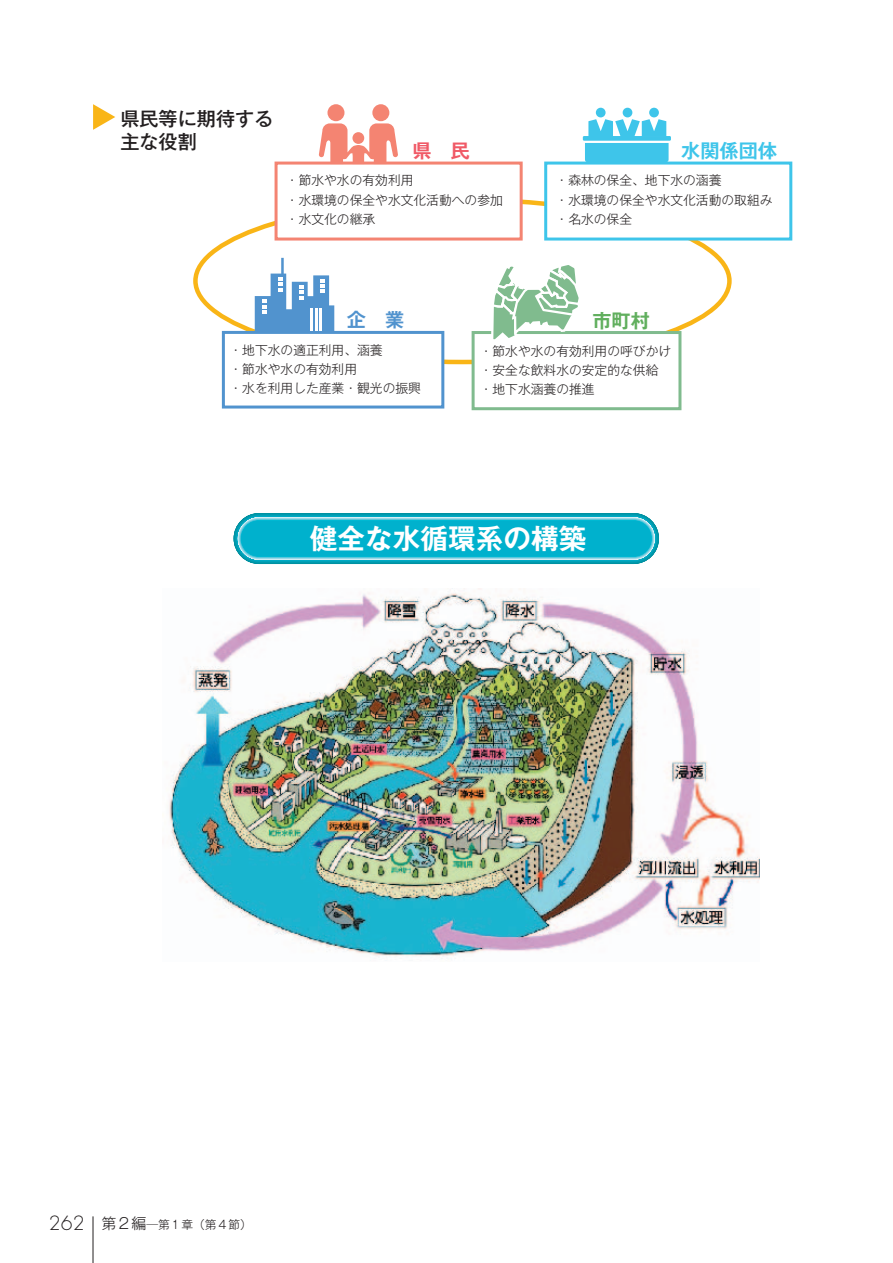
<style>
.page{position:relative;width:893px;height:1263px;background:#fff}
.page>*{position:absolute;margin:0;border:0;box-sizing:border-box;transform-origin:0 0}
.t1{font:27.6px "Gothic MB101 De B";color:#fff}
.t2{font:500 19.2px/23.4px "Gothic MB101";color:#231f20}
.t3{font:19.2px "Gothic MB101 De B";color:#3ec5ea}
.t4{font:19.2px "Gothic MB101 De B";color:#61af5e}
.t5{font:19.2px "Gothic MB101 De B";color:#f05a67}
.t6{font:19.2px "Gothic MB101 De B";color:#5193ce}
.t7{font:300 12.75px/19.2px "Gothic MB101";color:#231f20}
.t8{font:300 11.7px "Gothic MB101";letter-spacing:.16em;color:#231f20}
.s1{font-family:"Futura";font-size:19.2px}
.s2{font-size:14.85px}
</style>
<div class="page">
<hr style="left:93px;top:1216px;width:1px;height:47px;background:#231f20">
<svg style="left:93px;top:104px;width:22px;height:26px"></svg>
<div style="left:274px;top:162px;width:248px;height:79px;background:#fff;border:3px solid #f48472"></div>
<div style="left:222px;top:331px;width:222px;height:78px;background:#fff;border:3px solid #5193ce"></div>
<div style="left:327px;top:104px;width:17px;height:17px;background:#f48472;border-radius:50%"></div>
<div style="left:372px;top:104px;width:17px;height:17px;background:#f48472;border-radius:50%"></div>
<svg style="left:319px;top:123px;width:79px;height:41px"></svg>
<div style="left:544px;top:162px;width:248px;height:79px;background:#fff;border:3px solid #3ec5ea"></div>
<div style="left:471px;top:331px;width:210px;height:79px;background:#fff;border:3px solid #80bb8e"></div>
<svg style="left:490px;top:265px;width:92px;height:75px"></svg>
<svg style="left:255px;top:258px;width:79px;height:73px"></svg>
<hr style="left:320px;top:309px;width:2px;height:22px;background:#fff">
<hr style="left:315px;top:309px;width:2px;height:22px;background:#fff">
<hr style="left:310px;top:309px;width:2px;height:22px;background:#fff">
<div style="left:596px;top:108px;width:9px;height:9px;background:#3ec5ea;border-radius:50%"></div>
<div style="left:622px;top:108px;width:10px;height:9px;background:#3ec5ea;border-radius:50%"></div>
<div style="left:649px;top:108px;width:10px;height:9px;background:#3ec5ea;border-radius:50%"></div>
<svg style="left:583px;top:119px;width:88px;height:43px"></svg>
<div style="left:235px;top:514px;width:422px;height:49px;background:#009aac;border-radius:24px"></div>
<div style="left:236px;top:515px;width:420px;height:47px;background:#00a1b8;border-radius:23px"></div>
<svg style="left:237px;top:516px;width:418px;height:45px"></svg>
<svg style="left:237px;top:517px;width:418px;height:44px"></svg>
<svg style="left:238px;top:517px;width:416px;height:43px"></svg>
<svg style="left:238px;top:518px;width:416px;height:42px"></svg>
<svg style="left:239px;top:518px;width:414px;height:41px"></svg>
<svg style="left:239px;top:519px;width:414px;height:40px"></svg>
<svg style="left:240px;top:519px;width:412px;height:39px"></svg>
<svg style="left:240px;top:520px;width:412px;height:38px"></svg>
<svg style="left:241px;top:520px;width:410px;height:37px"></svg>
<svg style="left:241px;top:521px;width:410px;height:36px"></svg>
<div style="left:242px;top:521px;width:408px;height:35px;background:#00b1cd;border-radius:17px"></div>
<img style="left:169px;top:593px;width:591px;height:367px">
<h2 class="t2" style="left:120px;top:105px;width:155px">県民等に期待する主な役割</h2>
<h2 class="t5" style="left:412px;top:137px;width:59px">県 民</h2>
<h2 class="t3" style="left:681px;top:137px;width:97px">水関係団体</h2>
<p class="t7" style="left:286px;top:170px;width:218px">・節水や水の有効利用<br>・水環境の保全や水文化活動への参加・水文化の継承</p>
<p class="t7" style="left:555px;top:170px;width:218px">・森林の保全、地下水の涵養<br>・水環境の保全や水文化活動の取組み・名水の保全</p>
<h2 class="t6" style="left:347px;top:306px;width:59px">企 業</h2>
<h2 class="t4" style="left:592px;top:307px;width:59px">市町村</h2>
<p class="t7" style="left:229px;top:339px;width:193px">・地下水の適正利用、涵養<br>・節水や水の有効利用<br>・水を利用した産業・観光の振興</p>
<p class="t7" style="left:479px;top:340px;width:193px">・節水や水の有効利用の呼びかけ・安全な飲料水の安定的な供給・地下水涵養の推進</p>
<h1 class="t1" style="left:310px;top:519px;width:278px">健全な水循環系の構築</h1>
<p class="t8" style="left:49px;top:1217px;width:204px"><span class="s1">262</span> <span class="s2">第2編</span>─第1章（第4節）</p>
</div>
